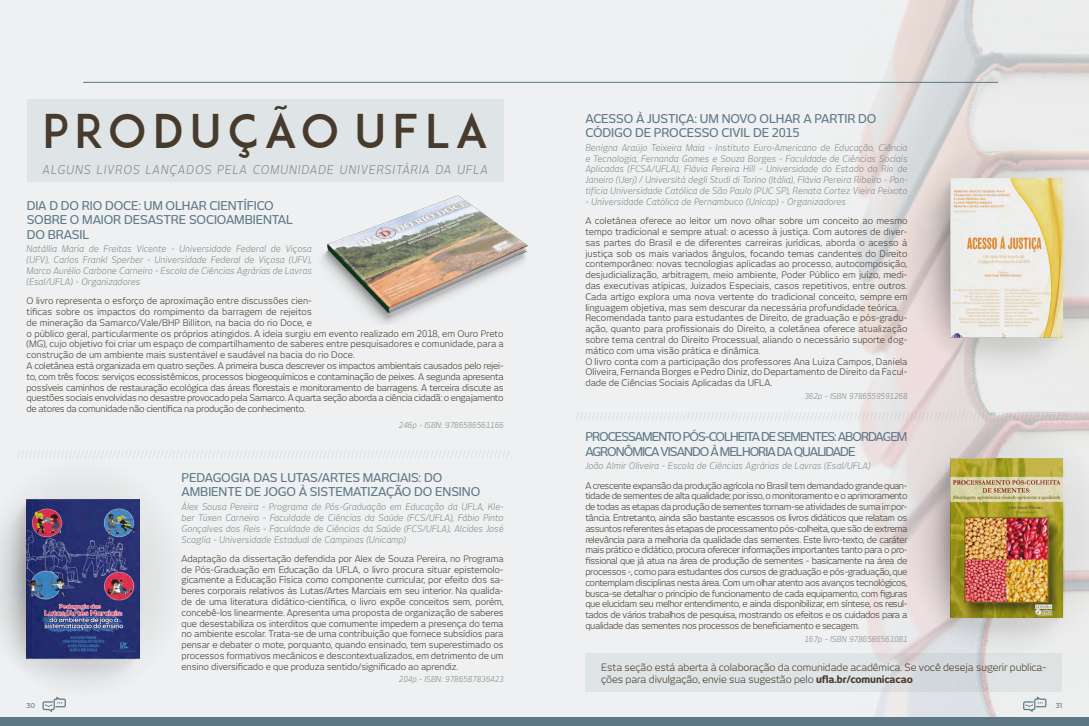
<style>
.page{position:relative;width:1089px;height:726px;background:#fff}
.page>*{position:absolute;margin:0;border:0;box-sizing:border-box;transform-origin:0 0}
.t1{font:46px "ADAM.CGPRO";letter-spacing:.13em;color:#463b2c}
.t2{font:500 12px/14.4px "New June";letter-spacing:-.01em;color:#5f7886}
.t3{font:500 12px/14.4px "New June";letter-spacing:-.08em;color:#5f7886}
.t4{font:italic 12px "New June";letter-spacing:.07em;color:#838382}
.t5{font:10px/12px "New June";letter-spacing:-.01em;color:#463b2c}
.t6{font:9px/10.8px "New June";color:#463b2c;text-align:justify}
.t7{font:italic 9px/10.8px "New June";color:#838382;text-align:justify}
.t8{font:9px/10.8px "New June";letter-spacing:-.03em;color:#463b2c}
.t9{font:italic 8px "New June";color:#838382}
.t10{font:500 7px "Montserrat";color:#616161}
.t11{font:500 7px "Montserrat";color:#5f7886}
.s1{font-weight:800}
</style>
<div class="page">
<div style="left:0;top:0;width:1088px;height:726px;background:#eef0f1"></div>
<img style="left:544px;top:0;width:544px;height:717px">
<div style="left:27px;top:99px;width:476px;height:82px;background:#dfe4e6"></div>
<div style="left:585px;top:652px;width:477px;height:39px;background:linear-gradient(to right,#e1e6e8,#d8dbde)"></div>
<div style="left:0;top:717px;width:1088px;height:9px;background:#5f7886"></div>
<hr style="left:83px;top:82px;width:915px;height:1px;background:#5f7886">
<svg style="left:1023px;top:696px;width:23px;height:16px"></svg>
<div style="left:512px;top:0;width:65px;height:11px;background:#eef0f1"></div>
<img style="left:892px;top:124px;width:196px;height:264px">
<img style="left:312px;top:181px;width:216px;height:143px">
<svg style="left:43px;top:709px;width:12px;height:3px"></svg>
<img style="left:950px;top:178px;width:112px;height:159px">
<img style="left:0;top:485px;width:163px;height:224px">
<img style="left:27px;top:499px;width:112px;height:159px">
<img style="left:892px;top:404px;width:196px;height:265px">
<img style="left:950px;top:459px;width:112px;height:159px">
<h1 class="t1" style="left:43px;top:103px;width:447px">PRODUÇÃO UFLA</h1>
<h2 class="t4" style="left:43px;top:162px;width:446px">ALGUNS LIVROS LANÇADOS PELA COMUNIDADE UNIVERSITÁRIA DA UFLA</h2>
<h2 class="t2" style="left:27px;top:198px;width:268px">DIA D DO RIO DOCE: UM OLHAR CIENTÍFICO<br>SOBRE O MAIOR DESASTRE SOCIOAMBIENTAL<br>DO BRASIL</h2>
<p class="t7" style="left:27px;top:244px;width:287px">Natállia Maria de Freitas Vicente - Universidade Federal de Viçosa (UFV), Carlos Frankl Sperber - Universidade Federal de Viçosa (UFV), Marco Aurélio Carbone Carneiro - Escola de Ciências Agrárias de Lavras (Esal/UFLA) - Organizadores</p>
<p class="t8" style="left:27px;top:295px;width:478px">O livro representa o esforço de aproximação entre discussões cien-<br>tíficas sobre os impactos do rompimento da barragem de rejeitos<br>de mineração da Samarco/Vale/BHP Billiton, na bacia do rio Doce, e<br>o público geral, particularmente os próprios atingidos. A ideia surgiu em evento realizado em 2018, em Ouro Preto (MG), cujo objetivo foi criar um espaço de compartilhamento de saberes entre pesquisadores e comunidade, para a construção de um ambiente mais sustentável e saudável na bacia do rio Doce.<br>A coletânea está organizada em quatro seções. A primeira busca descrever os impactos ambientais causados pelo rejei&shy;to, com três focos: serviços ecossistêmicos, processos biogeoquímicos e contaminação de peixes. A segunda apresenta possíveis caminhos de restauração ecológica das áreas florestais e monitoramento de barragens. A terceira discute as questões sociais envolvidas no desastre provocado pela Samarco. A quarta seção aborda a ciência cidadã: o engajamento de atores da comunidade não científica na produção de conhecimento.</p>
<p class="t9" style="left:399px;top:420px;width:106px">246p - ISBN: 9786586561166</p>
<p class="t11" style="left:27px;top:700px;width:10px">30</p>
<h2 class="t2" style="left:182px;top:470px;width:300px">PEDAGOGIA DAS LUTAS/ARTES MARCIAIS: DO<br>AMBIENTE DE JOGO À SISTEMATIZAÇÃO DO ENSINO</h2>
<p class="t7" style="left:181px;top:501px;width:324px">Álex Sousa Pereira - Programa de Pós-Graduação em Educação da UFLA, Kle&shy;ber Tüxen Carneiro - Faculdade de Ciências da Saúde (FCS/UFLA), Fábio Pinto Gonçalves dos Reis - Faculdade de Ciências da Saúde (FCS/UFLA), Alcides José Scaglia - Universidade Estadual de Campinas (Unicamp)</p>
<p class="t6" style="left:181px;top:553px;width:324px">Adaptação da dissertação defendida por Alex de Souza Pereira, no Programa de Pós-Graduação em Educação da UFLA, o livro procura situar epistemolo&shy;gicamente a Educação Física como componente curricular, por efeito dos sa&shy;beres corporais relativos às Lutas/Artes Marciais em seu interior. Na qualida&shy;de de uma literatura didático-científica, o livro expõe conceitos sem, porém, concebê-los linearmente. Apresenta uma proposta de organização de saberes que desestabiliza os interditos que comumente impedem a presença do tema no ambiente escolar. Trata-se de uma contribuição que fornece subsídios para pensar e debater o mote, porquanto, quando ensinado, tem superestimado os processos formativos mecânicos e descontextualizados, em detrimento de um ensino diversificado e que produza sentido/significado ao aprendiz.</p>
<p class="t9" style="left:399px;top:674px;width:106px">204p - ISBN: 9786587836423</p>
<h2 class="t2" style="left:585px;top:111px;width:292px">ACESSO À JUSTIÇA: UM NOVO OLHAR A PARTIR DO<br>CÓDIGO DE PROCESSO CIVIL DE 2015</h2>
<p class="t7" style="left:585px;top:142px;width:324px">Benigna Araújo Teixeira Maia - Instituto Euro-Americano de Educação, Ciência e Tecnologia, Fernanda Gomes e Souza Borges - Faculdade de Ciências Sociais Aplicadas (FCSA/UFLA), Flávia Pereira Hill - Universidade do Estado do Rio de Janeiro (Uerj) / Università degli Studi di Torino (Itália), Flávia Pereira Ribeiro - Pon&shy;tifícia Universidade Católica de São Paulo (PUC SP), Renata Cortez Vieira Peixoto</p>
<p class="t7" style="left:585px;top:196px;width:262px">- Universidade Católica de Pernambuco (Unicap) - Organizadores</p>
<p class="t6" style="left:585px;top:215px;width:324px;text-align:left">A coletânea oferece ao leitor um novo olhar sobre um conceito ao mesmo tempo tradicional e sempre atual: o acesso à justiça. Com autores de diver&shy;sas partes do Brasil e de diferentes carreiras jurídicas, aborda o acesso à justiça sob os mais variados ângulos, focando temas candentes do Direito contemporâneo: novas tecnologias aplicadas ao processo, autocomposição, desjudicialização, arbitragem, meio ambiente, Poder Público em juízo, medi&shy;das executivas atípicas, Juizados Especiais, casos repetitivos, entre outros.<br>Cada artigo explora uma nova vertente do tradicional conceito, sempre em linguagem objetiva, mas sem descurar da necessária profundidade teórica.<br>Recomendada tanto para estudantes de Direito, de graduação e pós-gradu&shy;ação, quanto para profissionais do Direito, a coletânea oferece atualização sobre tema central do Direito Processual, aliando o necessário suporte dog&shy;mático com uma visão prática e dinâmica.<br>O livro conta com a participação dos professores Ana Luiza Campos, Daniela Oliveira, Fernanda Borges e Pedro Diniz, do Departamento de Direito da Facul&shy;dade de Ciências Sociais Aplicadas da UFLA.</p>
<p class="t9" style="left:804px;top:391px;width:104px">362p - ISBN 9786559591268</p>
<h2 class="t3" style="left:585px;top:429px;width:323px">PROCESSAMENTO PÓS-COLHEITA DE SEMENTES: ABORDAGEM<br>AGRONÔMICA VISANDO À MELHORIA DA QUALIDADE</h2>
<p class="t7" style="left:585px;top:460px;width:287px">João Almir Oliveira - Escola de Ciências Agrárias de Lavras (Esal/UFLA)</p>
<p class="t6" style="left:585px;top:480px;width:324px">A crescente expansão da produção agrícola no Brasil tem demandado grande quan&shy;tidade de sementes de alta qualidade; por isso, o monitoramento e o aprimoramento de todas as etapas da produção de sementes tornam-se atividades de suma impor&shy;tância. Entretanto, ainda são bastante escassos os livros didáticos que relatam os assuntos referentes às etapas de processamento pós-colheita, que são de extrema relevância para a melhoria da qualidade das sementes. Este livro-texto, de caráter mais prático e didático, procura oferecer informações importantes tanto para o pro&shy;fissional que já atua na área de produção de sementes - basicamente na área de processos -, como para estudantes dos cursos de graduação e pós-graduação, que contemplam disciplinas nesta área. Com um olhar atento aos avanços tecnológicos, busca-se detalhar o princípio de funcionamento de cada equipamento, com figuras que elucidam seu melhor entendimento, e ainda disponibilizar, em síntese, os resul&shy;tados de vários trabalhos de pesquisa, mostrando os efeitos e os cuidados para a qualidade das sementes nos processos de beneficiamento e secagem.</p>
<p class="t9" style="left:804px;top:634px;width:104px">167p - ISBN 9786586561081</p>
<p class="t5" style="left:601px;top:661px;width:447px">Esta seção está aberta à colaboração da comunidade acadêmica. Se você deseja sugerir publica&shy;ções para divulgação, envie sua sugestão pelo <span class="s1">ufla.br/comunicacao</span></p>
<p class="t10" style="left:1055px;top:700px;width:8px">31</p>
</div>
